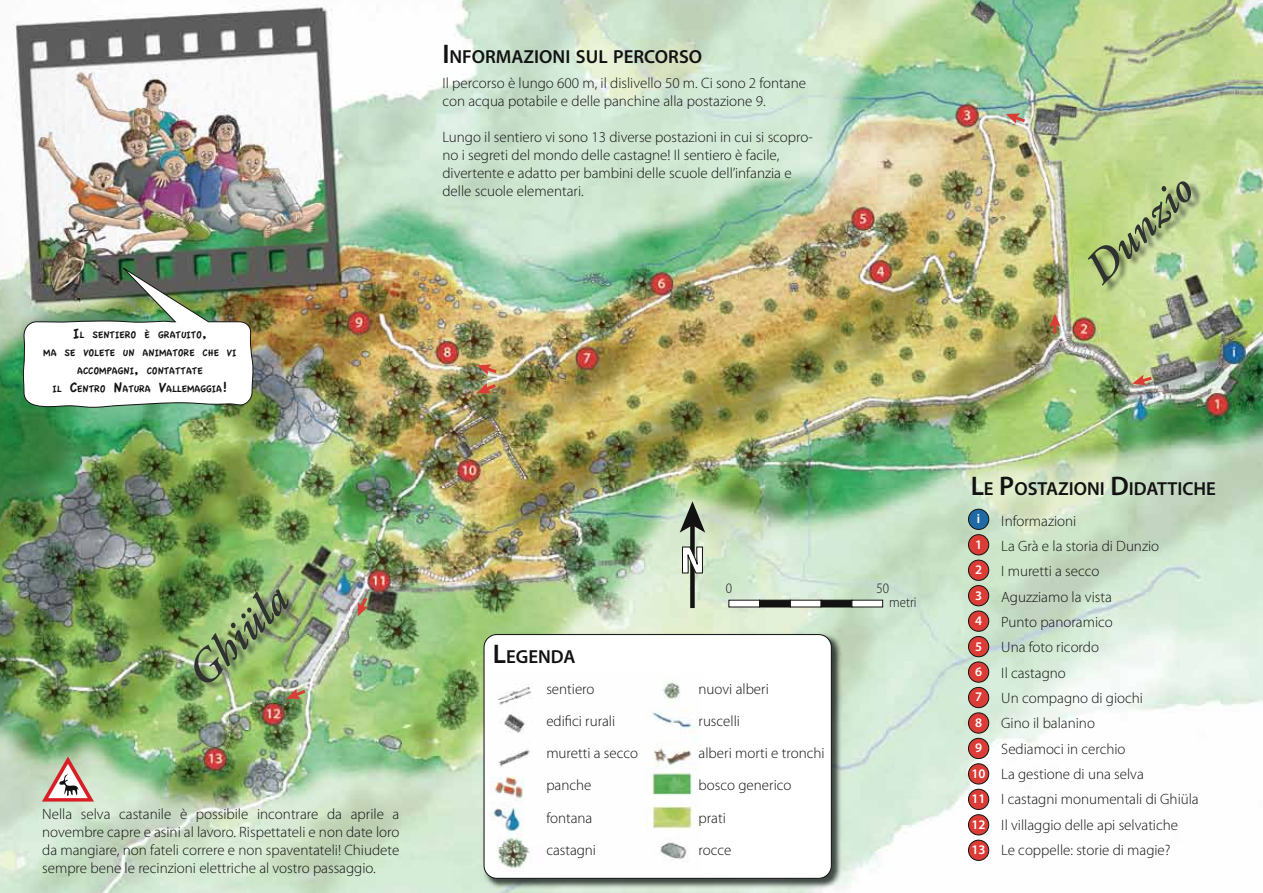
<style>
.page{position:relative;width:1263px;height:893px;background:#fff}
.page>*{position:absolute;margin:0;border:0;box-sizing:border-box;transform-origin:0 0}
.t1{font:italic 600 45px "Adobe Garamond Pro";color:#303231}
.t2{font:600 18.9px "Myriad Pro";color:#121212}
.t3{font:300 15px/25.3px "Myriad Pro";color:#121212}
.t4{font:300 14.4px "Myriad Pro";color:#121212;scale:.89 1}
.t5{font:600 13.2px/25.5px "Myriad Pro";color:#fff}
.t6{font:10.5px/18px "Apple Casual";color:#121212;text-align:center}
.s1{font-size:15px}
.s2{font-size:27px}
</style>
<div class="page">
<img style="left:0;top:0;width:1263px;height:893px">
<img style="left:22px;top:267px;width:232px;height:146px">
<img style="left:481px;top:632px;width:363px;height:259px">
<div style="left:484px;top:634px;width:347px;height:244px;background:#fff;border-radius:13px"></div>
<div style="left:484px;top:634px;width:348px;height:245px;border:1px solid #121212;border-radius:13px"></div>
<img style="left:490px;top:682px;width:208px;height:190px">
<svg style="left:42px;top:756px;width:52px;height:46px"></svg>
<div style="left:968px;top:535px;width:21px;height:20px;background:#db3c36;border-radius:50%"></div>
<div style="left:968px;top:534px;width:21px;height:21px;border:1px solid #121212;border-radius:50%"></div>
<div style="left:968px;top:560px;width:21px;height:20px;background:#db3c36;border-radius:50%"></div>
<div style="left:968px;top:560px;width:21px;height:21px;border:1px solid #121212;border-radius:50%"></div>
<div style="left:968px;top:586px;width:21px;height:20px;background:#db3c36;border-radius:50%"></div>
<div style="left:968px;top:585px;width:21px;height:21px;border:1px solid #121212;border-radius:50%"></div>
<div style="left:968px;top:611px;width:21px;height:20px;background:#db3c36;border-radius:50%"></div>
<div style="left:968px;top:611px;width:21px;height:21px;border:1px solid #121212;border-radius:50%"></div>
<div style="left:968px;top:636px;width:21px;height:21px;background:#db3c36;border-radius:50%"></div>
<div style="left:968px;top:636px;width:21px;height:21px;border:1px solid #121212;border-radius:50%"></div>
<div style="left:968px;top:662px;width:21px;height:20px;background:#db3c36;border-radius:50%"></div>
<div style="left:968px;top:662px;width:21px;height:21px;border:1px solid #121212;border-radius:50%"></div>
<div style="left:968px;top:687px;width:21px;height:21px;background:#db3c36;border-radius:50%"></div>
<div style="left:968px;top:687px;width:21px;height:21px;border:1px solid #121212;border-radius:50%"></div>
<div style="left:968px;top:713px;width:21px;height:20px;background:#db3c36;border-radius:50%"></div>
<div style="left:968px;top:712px;width:21px;height:21px;border:1px solid #121212;border-radius:50%"></div>
<div style="left:968px;top:738px;width:21px;height:21px;background:#db3c36;border-radius:50%"></div>
<div style="left:968px;top:738px;width:21px;height:21px;border:1px solid #121212;border-radius:50%"></div>
<div style="left:968px;top:764px;width:21px;height:20px;background:#db3c36;border-radius:50%"></div>
<div style="left:968px;top:763px;width:21px;height:21px;border:1px solid #121212;border-radius:50%"></div>
<div style="left:968px;top:789px;width:21px;height:20px;background:#db3c36;border-radius:50%"></div>
<div style="left:968px;top:789px;width:21px;height:21px;border:1px solid #121212;border-radius:50%"></div>
<div style="left:968px;top:815px;width:21px;height:20px;background:#db3c36;border-radius:50%"></div>
<div style="left:968px;top:814px;width:21px;height:21px;border:1px solid #121212;border-radius:50%"></div>
<div style="left:968px;top:840px;width:21px;height:20px;background:#db3c36;border-radius:50%"></div>
<div style="left:968px;top:840px;width:21px;height:21px;border:1px solid #121212;border-radius:50%"></div>
<div style="left:968px;top:509px;width:21px;height:20px;background:#1f69a6;border-radius:50%"></div>
<div style="left:968px;top:509px;width:21px;height:21px;border:1px solid #121212;border-radius:50%"></div>
<div style="left:728px;top:600px;width:32px;height:7px;background:#fff"></div>
<div style="left:759px;top:600px;width:32px;height:7px;background:#121212;border:1px solid #121212"></div>
<div style="left:790px;top:600px;width:31px;height:7px;background:#fff"></div>
<div style="left:821px;top:600px;width:31px;height:7px;background:#121212;border:1px solid #121212"></div>
<div style="left:851px;top:600px;width:32px;height:7px;background:#fff"></div>
<div style="left:690px;top:523px;width:5px;height:85px;background:#121212"></div>
<svg style="left:680px;top:501px;width:25px;height:32px"></svg>
<svg style="left:682px;top:546px;width:21px;height:28px"></svg>
<img style="left:1076px;top:163px;width:143px;height:144px">
<img style="left:178px;top:574px;width:136px;height:137px">
<svg style="left:1132px;top:375px;width:23px;height:10px"></svg>
<svg style="left:1049px;top:314px;width:11px;height:19px"></svg>
<svg style="left:477px;top:364px;width:23px;height:11px"></svg>
<svg style="left:477px;top:382px;width:22px;height:12px"></svg>
<svg style="left:357px;top:594px;width:13px;height:22px"></svg>
<svg style="left:286px;top:687px;width:23px;height:12px"></svg>
<svg style="left:1006px;top:113px;width:22px;height:12px"></svg>
<p class="t6" style="left:43px;top:326px;width:195px"><span class="s1">I</span>L SENTIERO È GRATUITO<span class="s1">,<br></span>MA SE VOLETE UN ANIMATORE CHE VI<br>ACCOMPAGNI<span class="s1">,</span> CONTATTATE<br>IL <span class="s1">C</span>ENTRO <span class="s1">N</span>ATURA <span class="s1">V</span>ALLEMAGGIA<span class="s1">!</span></p>
<p class="t2" style="left:442px;top:45px;width:261px"><span class="s2">I</span>NFORMAZIONI SUL PERCORSO</p>
<p class="t3" style="left:442px;top:74px;width:365px;line-height:18px">Il percorso è lungo 600 m, il dislivello 50 m. Ci sono 2 fontane con acqua potabile e delle panchine alla postazione 9.</p>
<p class="t3" style="left:442px;top:128px;width:372px;line-height:18px">Lungo il sentiero vi sono 13 diverse postazioni in cui si scopro&shy;no i segreti del mondo delle castagne! Il sentiero è facile, divertente e adatto per bambini delle scuole dell’infanzia e delle scuole elementari.</p>
<p class="t1" style="left:176px;top:661px;width:125px;rotate:-45deg">Ghiüla</p>
<p class="t3" style="left:42px;top:805px;width:359px;line-height:18px;text-align:justify">Nella selva castanile è possibile incontrare da aprile a novembre capre e asini al lavoro. Rispettateli e non date loro da mangiare, non fateli correre e non spaventateli! Chiudete sempre bene le recinzioni elettriche al vostro passaggio.</p>
<p class="t2" style="left:493px;top:644px;width:84px"><span class="s2">L</span>EGENDA</p>
<p class="t3" style="left:546px;top:673px;width:93px;line-height:32.1px">sentiero<br>edifici rurali muretti a secco panche fontana castagni</p>
<p class="t4" style="left:726px;top:580px;width:9px">0</p>
<p class="t4" style="left:876px;top:580px;width:16px">50</p>
<p class="t3" style="left:699px;top:673px;width:127px;line-height:32.1px">nuovi alberi<br>ruscelli<br>alberi morti e tronchi bosco generico<br>prati<br>rocce</p>
<p class="t4" style="left:889px;top:594px;width:32px">metri</p>
<p class="t1" style="left:1074px;top:257px;width:134px;rotate:-45deg">Dunzio</p>
<p class="t2" style="left:971px;top:476px;width:247px"><span class="s2">L</span>E <span class="s2">P</span>OSTAZIONI <span class="s2">D</span>IDATTICHE</p>
<p class="t5" style="left:977px;top:506px;width:5px">i</p>
<p class="t5" style="left:971px;top:531px;width:16px">1<br>2<br>3<br>4<br>5<br>6<br>7<br>8<br>9<br>10<br>11<br>12<br>13</p>
<p class="t3" style="left:1001px;top:508px;width:199px">Informazioni<br>La Grà e la storia di Dunzio<br>I muretti a secco<br>Aguzziamo la vista<br>Punto panoramico<br>Una foto ricordo<br>Il castagno<br>Un compagno di giochi<br>Gino il balanino<br>Sediamoci in cerchio<br>La gestione di una selva<br>I castagni monumentali di Ghiüla<br>Il villaggio delle api selvatiche<br>Le coppelle: storie di magie?</p>
</div>
